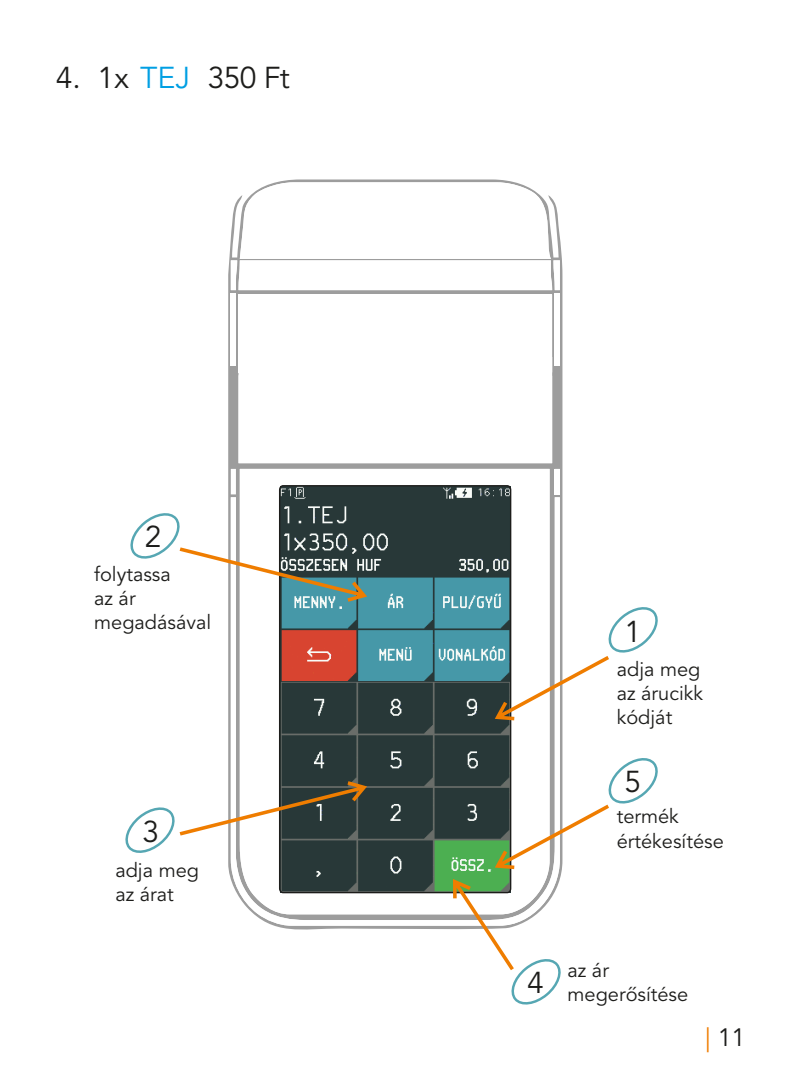
<style>
.page{position:relative;width:787px;height:1092px;background:#fff}
.page>*{position:absolute;margin:0;border:0;box-sizing:border-box;transform-origin:0 0}
.t1{font:30px "Avenir LT Pro";letter-spacing:-.01em;color:#1d1d1b}
.t2{font:25px "Avenir LT Pro";color:#1d1d1b}
.t3{font:20px/24px "Avenir LT Pro";color:#1d1d1b}
.s1{color:#009fe3}
.s2{color:#ef7d00}
</style>
<div class="page">
<svg style="left:228px;top:179px;width:334px;height:751px;fill:#9d9d9d"></svg>
<svg style="left:240px;top:469px;width:309px;height:28px"></svg>
<svg style="left:238px;top:372px;width:314px;height:91px"></svg>
<div style="left:238px;top:294px;width:314px;height:78px;background:#fff"></div>
<svg style="left:231px;top:497px;width:329px;height:428px"></svg>
<div style="left:231px;top:293px;width:5px;height:72px;background:#fff"></div>
<div style="left:554px;top:293px;width:6px;height:72px;background:#fff"></div>
<svg style="left:231px;top:182px;width:329px;height:108px"></svg>
<div style="left:554px;top:469px;width:6px;height:25px;background:#fff"></div>
<img style="left:281px;top:487px;width:228px;height:404px">
<div style="left:348px;top:503px;width:28px;height:24px;background:#283838"></div>
<svg style="left:130px;top:511px;width:237px;height:90px"></svg>
<svg style="left:453px;top:878px;width:109px;height:127px"></svg>
<svg style="left:125px;top:781px;width:242px;height:75px"></svg>
<svg style="left:495px;top:605px;width:163px;height:115px"></svg>
<svg style="left:495px;top:756px;width:163px;height:113px"></svg>
<h1 class="t1" style="left:56px;top:60px;width:235px">4. 1x <span class="s1">TEJ</span> 350 Ft</h1>
<h1 class="t1" style="left:145px;top:518px;width:18px">2</h1>
<p class="t3" style="left:94px;top:562px;width:119px">folytassa<br>az ár megadásával</p>
<h1 class="t1" style="left:142px;top:814px;width:18px">3</h1>
<p class="t3" style="left:115px;top:858px;width:85px">adja meg az árat</p>
<h1 class="t1" style="left:624px;top:613px;width:18px">1</h1>
<p class="t3" style="left:616px;top:657px;width:88px">adja meg az árucikk kódját</p>
<h1 class="t1" style="left:624px;top:763px;width:18px">5</h1>
<p class="t3" style="left:616px;top:804px;width:108px">termék értékesítése</p>
<p class="t3" style="left:527px;top:958px;width:163px;text-indent:40px">az ár<br><sup>4</sup> megerősítése</p>
<p class="t2" style="left:705px;top:1022px;width:42px"><span class="s2">|</span> 11</p>
</div>
